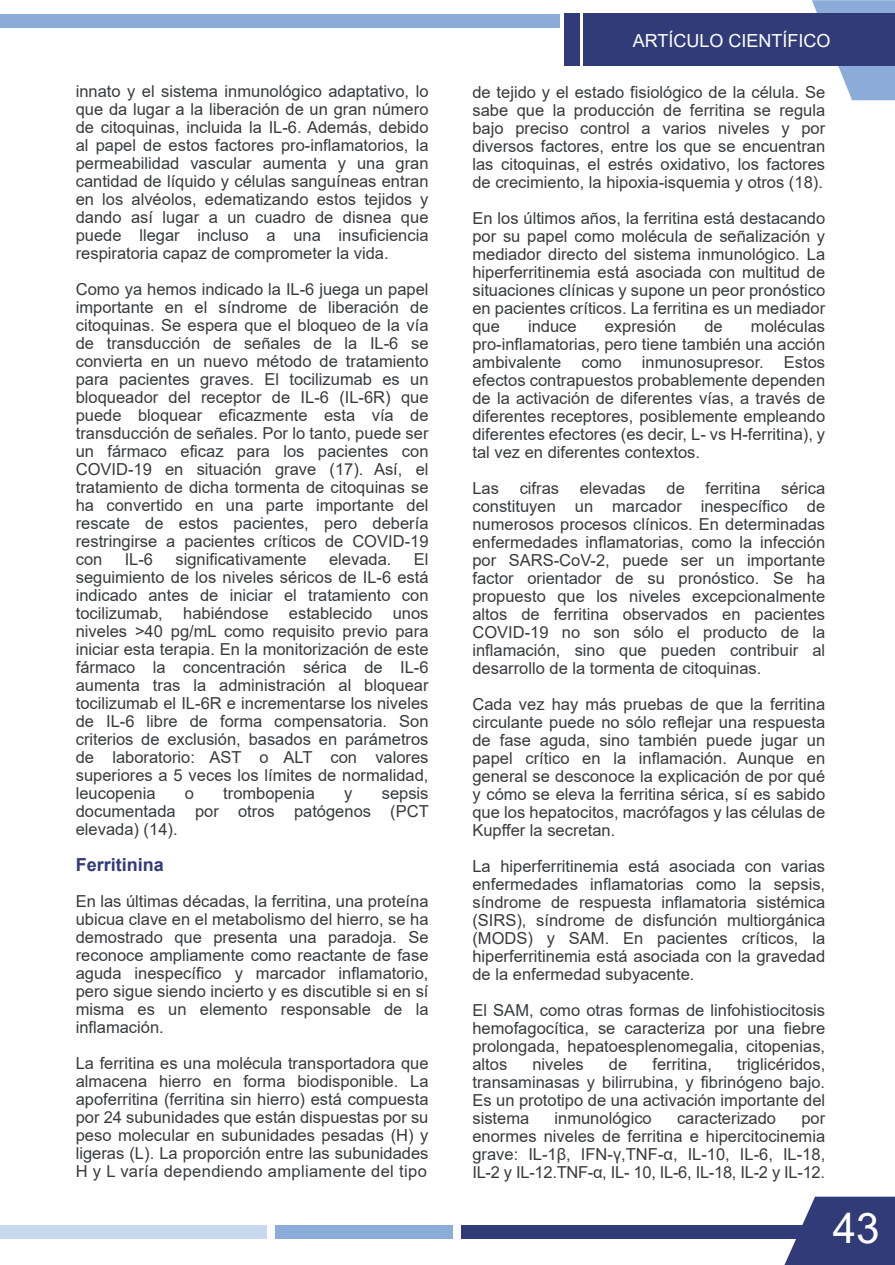
<style>
.page{position:relative;width:895px;height:1265px;background:#fff}
.page>*{position:absolute;margin:0;border:0;box-sizing:border-box;transform-origin:0 0}
.t1{font:42.15px "Arial";color:#fff}
.t2{font:18px "Arial";color:#fff}
.t3{font:700 18px "Arial";color:#303b77}
.t4{font:16.5px/18px "Arial";color:#383b3c;text-align:justify}
</style>
<div class="page">
<svg style="left:811px;top:0;width:83px;height:100px"></svg>
<div style="left:583px;top:14px;width:311px;height:52px;background:#303b77"></div>
<div style="left:564px;top:14px;width:15px;height:52px;background:#303b77"></div>
<div style="left:0;top:14px;width:559px;height:14px;background:#8bacd9"></div>
<div style="left:461px;top:1224px;width:354px;height:14px;background:#303b77"></div>
<div style="left:275px;top:1224px;width:177px;height:14px;background:#8bacd9"></div>
<div style="left:0;top:1224px;width:266px;height:14px;background:#c8d8ee"></div>
<svg style="left:784px;top:1196px;width:110px;height:68px"></svg>
<p class="t4" style="left:76px;top:82px;width:354px">innato y el sistema inmunológico adaptativo, lo que da lugar a la liberación de un gran número de citoquinas, incluida la IL-6. Además, debido al papel de estos factores pro-inflamatorios, la permeabilidad vascular aumenta y una gran cantidad de líquido y células sanguíneas entran en los alvéolos, edematizando estos tejidos y dando así lugar a un cuadro de disnea que puede llegar incluso a una insuficiencia respiratoria capaz de comprometer la vida.</p>
<p class="t4" style="left:76px;top:280px;width:354px">Como ya hemos indicado la IL-6 juega un papel importante en el síndrome de liberación de citoquinas. Se espera que el bloqueo de la vía de transducción de señales de la IL-6 se convierta en un nuevo método de tratamiento para pacientes graves. El tocilizumab es un bloqueador del receptor de IL-6 (IL-6R) que puede bloquear eficazmente esta vía de transducción de señales. Por lo tanto, puede ser un fármaco eficaz para los pacientes con COVID-19 en situación grave (17). Así, el tratamiento de dicha tormenta de citoquinas se ha convertido en una parte importante del rescate de estos pacientes, pero debería restringirse a pacientes críticos de COVID-19 con</p>
<p class="t4" style="left:125px;top:550px;width:30px">IL-6</p>
<p class="t4" style="left:175px;top:550px;width:133px">significativamente</p>
<p class="t4" style="left:329px;top:550px;width:64px">elevada.</p>
<p class="t4" style="left:76px;top:550px;width:354px;text-indent:338px">El seguimiento de los niveles séricos de IL-6 está indicado antes de iniciar el tratamiento con tocilizumab, habiéndose establecido unos niveles &gt;40 pg/mL como requisito previo para iniciar esta terapia. En la monitorización de este fármaco la concentración sérica de IL-6 aumenta tras la administración al bloquear tocilizumab el IL-6R e incrementarse los niveles de IL-6 libre de forma compensatoria. Son criterios de exclusión, basados en parámetros de laboratorio: AST o ALT con valores superiores a 5 veces los límites de normalidad, leucopenia</p>
<p class="t4" style="left:76px;top:784px;width:354px;text-indent:306px">sepsis documentada por otros patógenos (PCT elevada) (14).</p>
<p class="t3" style="left:76px;top:852px;width:90px">Ferritinina</p>
<p class="t4" style="left:76px;top:892px;width:354px">En las últimas décadas, la ferritina, una proteína ubicua clave en el metabolismo del hierro, se ha demostrado que presenta una paradoja. Se reconoce ampliamente como reactante de fase aguda inespecífico y marcador inflamatorio, pero sigue siendo incierto y es discutible si en sí misma es un elemento responsable de la inflamación.</p>
<p class="t4" style="left:76px;top:1054px;width:354px">La ferritina es una molécula transportadora que almacena hierro en forma biodisponible. La apoferritina (ferritina sin hierro) está compuesta por 24 subunidades que están dispuestas por su peso molecular en subunidades pesadas (H) y ligeras (L). La proporción entre las subunidades H y L varía dependiendo ampliamente del tipo</p>
<p class="t4" style="left:185px;top:784px;width:11px">o</p>
<p class="t4" style="left:223px;top:784px;width:93px">trombopenia</p>
<p class="t4" style="left:344px;top:784px;width:10px">y</p>
<p class="t2" style="left:632px;top:29px;width:199px">ARTÍCULO CIENTÍFICO</p>
<p class="t4" style="left:472px;top:83px;width:354px">de tejido y el estado fisiológico de la célula. Se sabe que la producción de ferritina se regula bajo preciso control a varios niveles y por diversos factores, entre los que se encuentran las citoquinas, el estrés oxidativo, los factores de crecimiento, la hipoxia-isquemia y otros (18).</p>
<p class="t4" style="left:472px;top:209px;width:354px">En los últimos años, la ferritina está destacando por su papel como molécula de señalización y mediador directo del sistema inmunológico. La hiperferritinemia está asociada con multitud de situaciones clínicas y supone un peor pronóstico en pacientes críticos. La ferritina es un mediador que</p>
<p class="t4" style="left:472px;top:317px;width:354px;text-indent:278px">moléculas pro-inflamatorias, pero tiene también una acción ambivalente como inmunosupresor. Estos efectos contrapuestos probablemente dependen de la activación de diferentes vías, a través de diferentes receptores, posiblemente empleando diferentes efectores (es decir, L- vs H-ferritina), y tal vez en diferentes contextos.</p>
<p class="t4" style="left:472px;top:479px;width:28px">Las</p>
<p class="t4" style="left:519px;top:479px;width:41px">cifras</p>
<p class="t4" style="left:579px;top:479px;width:68px">elevadas</p>
<p class="t4" style="left:666px;top:479px;width:20px">de</p>
<p class="t4" style="left:705px;top:479px;width:57px">ferritina</p>
<p class="t4" style="left:528px;top:317px;width:50px">induce</p>
<p class="t4" style="left:604px;top:317px;width:73px">expresión</p>
<p class="t4" style="left:704px;top:317px;width:20px">de</p>
<p class="t4" style="left:472px;top:479px;width:354px;text-indent:309px">sérica constituyen un marcador inespecífico de numerosos procesos clínicos. En determinadas enfermedades inflamatorias, como la infección por SARS-CoV-2, puede ser un importante factor orientador de su pronóstico. Se ha propuesto que los niveles excepcionalmente altos de ferritina observados en pacientes COVID-19 no son sólo el producto de la inflamación, sino que pueden contribuir al desarrollo de la tormenta de citoquinas.</p>
<p class="t4" style="left:472px;top:695px;width:354px">Cada vez hay más pruebas de que la ferritina circulante puede no sólo reflejar una respuesta de fase aguda, sino también puede jugar un papel crítico en la inflamación. Aunque en general se desconoce la explicación de por qué y cómo se eleva la ferritina sérica, sí es sabido que los hepatocitos, macrófagos y las células de Kupffer la secretan.</p>
<p class="t4" style="left:472px;top:857px;width:354px">La hiperferritinemia está asociada con varias enfermedades inflamatorias como la sepsis, síndrome de respuesta inflamatoria sistémica (SIRS), síndrome de disfunción multiorgánica (MODS) y SAM. En pacientes críticos, la hiperferritinemia está asociada con la gravedad de la enfermedad subyacente.</p>
<p class="t4" style="left:472px;top:1001px;width:354px">El SAM, como otras formas de linfohistiocitosis hemofagocítica, se caracteriza por una fiebre prolongada, hepatoesplenomegalia, citopenias, altos</p>
<p class="t4" style="left:532px;top:1055px;width:53px">niveles</p>
<p class="t4" style="left:609px;top:1055px;width:20px">de</p>
<p class="t4" style="left:652px;top:1055px;width:61px">ferritina,</p>
<p class="t4" style="left:472px;top:1055px;width:354px;text-indent:265px">triglicéridos, transaminasas y bilirrubina, y fibrinógeno bajo.<br>Es un prototipo de una activación importante del sistema</p>
<p class="t4" style="left:554px;top:1109px;width:99px">inmunológico</p>
<p class="t4" style="left:677px;top:1109px;width:101px">caracterizado</p>
<p class="t4" style="left:472px;top:1109px;width:354px;text-indent:329px">por enormes niveles de ferritina e hipercitocinemia grave: IL-1β, IFN-γ,TNF-α, IL-10, IL-6, IL-18, IL-2 y IL-12.TNF-α, IL- 10, IL-6, IL-18, IL-2 y IL-12.</p>
<h1 class="t1" style="left:832px;top:1199px;width:48px">43</h1>
</div>
